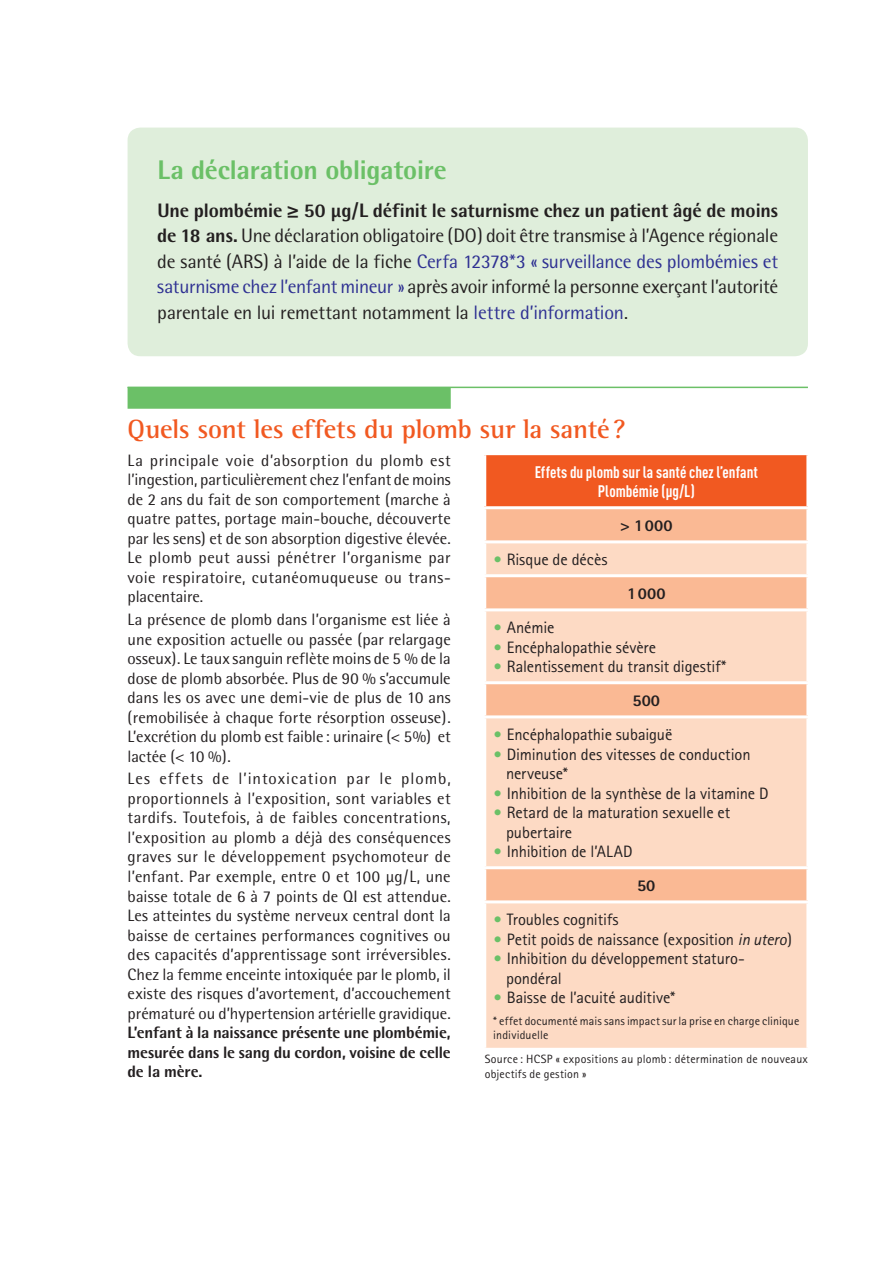
<style>
.page{position:relative;width:893px;height:1263px;background:#fff}
.page>*{position:absolute;margin:0;border:0;box-sizing:border-box;transform-origin:0 0}
.t1{font:700 27px "Rotis Semi Serif";letter-spacing:-.005em;color:#f15921}
.t2{font:800 27px "Rotis Semi Sans";letter-spacing:-.005em;color:#6bc067}
.t3{font:19.5px/25.5px "Rotis Semi Sans";letter-spacing:-.01em;color:#231f20;text-align:justify}
.t4{font:16.5px/19.5px "Rotis Semi Sans";color:#231f20;text-align:justify}
.t5{font:16.5px/19.5px "Rotis Sans Serif";letter-spacing:-.005em;color:#231f20}
.t6{font:800 16.5px/19.5px "Rotis Semi Sans";letter-spacing:-.01em;color:#231f20;text-align:justify}
.t7{font:700 16.5px/19.5px "DIN Cond";color:#fff;text-align:center}
.t8{font:800 16.5px "Rotis Sans Serif";color:#231f20}
.t9{font:12px/13.5px "Rotis Sans Serif";letter-spacing:.015em;color:#231f20}
.s1{font-weight:800}
.s2{font-family:"Helvetica Neue";font-weight:500}
.s3{color:#2e3092}
.s4{font-family:"Rotis Semi Sans";font-weight:800;color:#6bc067}
.s5{font-style:italic}
</style>
<div class="page">
<div style="left:128px;top:387px;width:323px;height:22px;background:#6bc067"></div>
<hr style="left:128px;top:387px;width:680px;height:1px;background:#6bc067">
<div style="left:485px;top:454px;width:323px;height:54px;background:#f15921"></div>
<div style="left:486px;top:509px;width:320px;height:31px;background:#fab994"></div>
<svg style="left:486px;top:543px;width:320px;height:505px;background:#fcd4bb"></svg>
<hr style="left:483px;top:452px;width:326px;height:3px;background:#fff">
<hr style="left:483px;top:455px;width:3px;height:51px;background:#fff">
<hr style="left:806px;top:455px;width:3px;height:51px;background:#fff">
<hr style="left:483px;top:506px;width:326px;height:3px;background:#fff">
<hr style="left:483px;top:574px;width:326px;height:3px;background:#fff">
<hr style="left:483px;top:608px;width:326px;height:3px;background:#fff">
<hr style="left:483px;top:681px;width:326px;height:3px;background:#fff">
<hr style="left:483px;top:715px;width:326px;height:3px;background:#fff">
<hr style="left:483px;top:866px;width:326px;height:3px;background:#fff">
<hr style="left:483px;top:900px;width:326px;height:3px;background:#fff">
<div style="left:128px;top:128px;width:680px;height:228px;background:#dfeedb;border-radius:13px"></div>
<h1 class="t2" style="left:157px;top:152px;width:291px">La déclaration obligatoire</h1>
<p class="t3" style="left:157px;top:197px;width:622px"><span class="s1">Une plombémie</span> <span class="s2">≥</span> <span class="s1">50 µg/L définit le saturnisme chez un patient âgé de moins de 18 ans.</span> Une déclaration obligatoire (DO) doit être transmise à l’Agence régionale de santé (ARS) à l’aide de la fiche <span class="s3">Cerfa 12378*3 « surveillance des plombémies et saturnisme chez l’enfant mineur »</span> après avoir informé la personne exerçant l’autorité parentale en lui remettant notamment la <span class="s3">lettre d’information</span>.</p>
<h1 class="t1" style="left:128px;top:412px;width:499px">Quels sont les effets du plomb sur la santé ?</h1>
<p class="t4" style="left:128px;top:450px;width:325px">La principale voie d’absorption du plomb est l’ingestion, particulièrement chez l’enfant de moins de 2 ans du fait de son comportement (marche à quatre pattes, portage main-bouche, découverte par les sens) et de son absorption digestive élevée.<br>Le plomb peut aussi pénétrer l’organisme par voie respiratoire, cutanéomuqueuse ou trans&shy;placentaire.</p>
<p class="t4" style="left:128px;top:609px;width:325px">La présence de plomb dans l’organisme est liée à une exposition actuelle ou passée (par relargage osseux). Le taux sanguin reflète moins de 5 % de la dose de plomb absorbée. Plus de 90 % s’accumule dans les os avec une demi-vie de plus de 10 ans (remobilisée à chaque forte résorption osseuse).<br>L’excrétion du plomb est faible : urinaire (&lt; 5%) et lactée (&lt; 10 %).</p>
<p class="t4" style="left:128px;top:769px;width:325px">Les effets de l’intoxication par le plomb, proportionnels à l’exposition, sont variables et tardifs. Toutefois, à de faibles concentrations, l’exposition au plomb a déjà des conséquences graves sur le développement psychomoteur de l’enfant. Par exemple, entre 0 et 100 μg/L, une baisse totale de 6 à 7 points de QI est attendue.<br>Les atteintes du système nerveux central dont la baisse de certaines performances cognitives ou des capacités d’apprentissage sont irréversibles.<br>Chez la femme enceinte intoxiquée par le plomb, il existe des risques d’avortement, d’accouchement prématuré ou d’hypertension artérielle gravidique.</p>
<p class="t6" style="left:128px;top:1022px;width:325px">L’enfant à la naissance présente une plombémie, mesurée dans le sang du cordon, voisine de celle de la mère.</p>
<p class="t7" style="left:535px;top:461px;width:225px">Effets du plomb sur la santé chez l’enfant<br>Plombémie (µg/L)</p>
<p class="t8" style="left:620px;top:515px;width:54px">&gt; 1000</p>
<p class="t5" style="left:493px;top:550px;width:116px"><span class="s4">•</span> Risque de décès</p>
<p class="t8" style="left:627px;top:583px;width:40px">1000</p>
<p class="t5" style="left:493px;top:618px;width:63px"><span class="s4">•</span> Anémie</p>
<p class="t5" style="left:493px;top:637px;width:165px"><span class="s4">•</span> Encéphalopathie sévère</p>
<p class="t5" style="left:633px;top:649px;width:95px;line-height:34.2px;text-indent:-139px"><span class="s4">•</span> Ralentissement du transit digestif*<br><span class="s1">500</span></p>
<p class="t5" style="left:493px;top:725px;width:181px"><span class="s4">•</span> Encéphalopathie subaiguë</p>
<p class="t5" style="left:506px;top:744px;width:246px;text-indent:-13px"><span class="s4">•</span> Diminution des vitesses de conduction nerveuse*</p>
<p class="t5" style="left:493px;top:783px;width:277px"><span class="s4">•</span> Inhibition de la synthèse de la vitamine D</p>
<p class="t5" style="left:506px;top:803px;width:226px;text-indent:-13px"><span class="s4">•</span> Retard de la maturation sexuelle et pubertaire</p>
<p class="t5" style="left:493px;top:842px;width:141px"><span class="s4">•</span> Inhibition de l’ALAD</p>
<p class="t8" style="left:637px;top:875px;width:20px">50</p>
<p class="t5" style="left:493px;top:910px;width:127px"><span class="s4">•</span> Troubles cognitifs</p>
<p class="t5" style="left:493px;top:929px;width:300px"><span class="s4">•</span> Petit poids de naissance (exposition <span class="s5">in utero</span>)</p>
<p class="t5" style="left:506px;top:949px;width:240px;text-indent:-13px"><span class="s4">•</span> Inhibition du développement staturo&shy;pondéral</p>
<p class="t5" style="left:493px;top:988px;width:184px"><span class="s4">•</span> Baisse de l’acuité auditive*</p>
<p class="t9" style="left:493px;top:1014px;width:308px">* effet documenté mais sans impact sur la prise en charge clinique individuelle</p>
<p class="t9" style="left:485px;top:1052px;width:325px;line-height:14.2px">Source : HCSP « expositions au plomb : détermination de nouveaux objectifs de gestion »</p>
</div>
